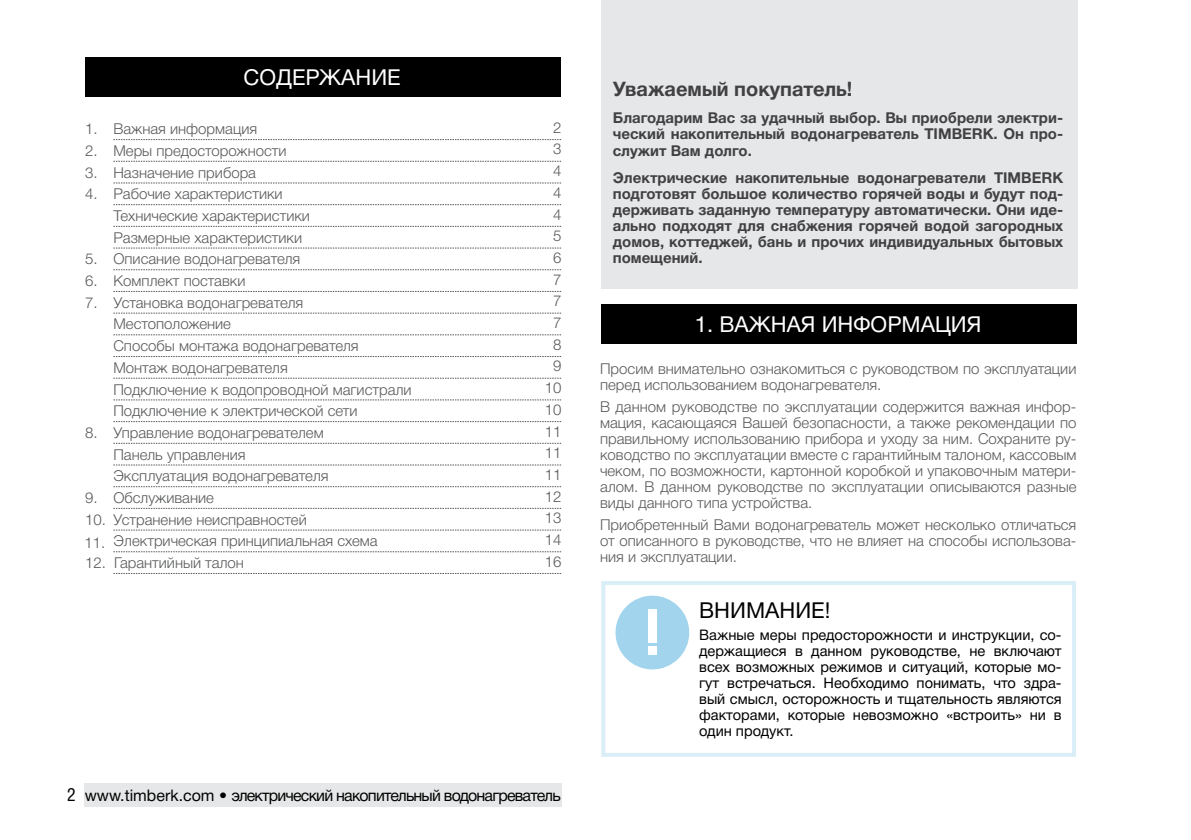
<style>
.page{position:relative;width:1191px;height:840px;background:#fff}
.page>*{position:absolute;margin:0;border:0;box-sizing:border-box;transform-origin:0 0}
.t1{font:22px "Helvetica Neue Cyr";color:#fff}
.t2{font:22px "Helvetica Neue Cyr";color:#000}
.t3{font:700 20px "Helvetica Neue Cyr";color:#414042}
.t4{font:16px "Helvetica Neue Cyr";letter-spacing:-.05em;color:#000}
.t5{font:300 15px/21.6px "Helvetica Neue Cyr";color:#58595b}
.t6{font:700 15px/16px "Helvetica Neue Cyr";color:#414042;text-align:justify}
.t7{font:14.6px/16px "Helvetica Neue Cyr";color:#000;text-align:justify}
.s1{font-family:"Helios Cond C";font-size:18px}
</style>
<div class="page">
<div style="left:84px;top:782px;width:477px;height:24px;background:#e6e7e8"></div>
<svg style="left:113px;top:139px;width:448px;height:1px"></svg>
<svg style="left:113px;top:161px;width:448px;height:1px"></svg>
<svg style="left:113px;top:182px;width:448px;height:1px"></svg>
<svg style="left:113px;top:204px;width:448px;height:1px"></svg>
<svg style="left:113px;top:226px;width:448px;height:1px"></svg>
<svg style="left:113px;top:247px;width:448px;height:1px"></svg>
<svg style="left:113px;top:269px;width:448px;height:1px"></svg>
<svg style="left:113px;top:291px;width:448px;height:1px"></svg>
<svg style="left:113px;top:312px;width:448px;height:1px"></svg>
<svg style="left:113px;top:334px;width:448px;height:1px"></svg>
<svg style="left:113px;top:356px;width:448px;height:1px"></svg>
<svg style="left:113px;top:377px;width:448px;height:1px"></svg>
<svg style="left:113px;top:399px;width:448px;height:1px"></svg>
<svg style="left:113px;top:421px;width:448px;height:1px"></svg>
<svg style="left:113px;top:442px;width:448px;height:1px"></svg>
<svg style="left:113px;top:464px;width:448px;height:1px"></svg>
<svg style="left:113px;top:486px;width:448px;height:1px"></svg>
<svg style="left:113px;top:507px;width:448px;height:1px"></svg>
<svg style="left:113px;top:529px;width:448px;height:1px"></svg>
<svg style="left:113px;top:551px;width:448px;height:1px"></svg>
<div style="left:601px;top:0;width:476px;height:288px;background:#e6e7e8"></div>
<div style="left:601px;top:580px;width:475px;height:176px;border:4px solid #a2d5ed"></div>
<div style="left:601px;top:303px;width:475px;height:40px;background:#000"></div>
<div style="left:85px;top:57px;width:475px;height:39px;background:#000"></div>
<div style="left:615px;top:595px;width:74px;height:74px;background:#a2d5ed;border-radius:50%"></div>
<div style="left:648px;top:609px;width:9px;height:33px;background:#fff"></div>
<div style="left:648px;top:646px;width:9px;height:9px;background:#fff"></div>
<h1 class="t1" style="left:243px;top:65px;width:159px">СОДЕРЖАНИЕ</h1>
<p class="t5" style="left:85px;top:118px;width:174px">1. Важная информация</p>
<p class="t5" style="left:85px;top:140px;width:203px">2. Меры предосторожности</p>
<p class="t5" style="left:85px;top:161px;width:172px">3. Назначение прибора</p>
<p class="t5" style="left:113px;top:183px;width:198px;text-indent:-28px">4. Рабочие характеристики<br>Технические характеристики<br>Размерные характеристики</p>
<p class="t5" style="left:85px;top:248px;width:217px">5. Описание водонагревателя</p>
<p class="t5" style="left:85px;top:270px;width:162px">6. Комплект поставки</p>
<p class="t5" style="left:113px;top:291px;width:300px;text-indent:-28px">7. Установка водонагревателя<br>Местоположение<br>Способы монтажа водонагревателя<br>Монтаж водонагревателя<br>Подключение к водопроводной магистрали<br>Подключение к электрической сети</p>
<p class="t5" style="left:113px;top:422px;width:217px;text-indent:-28px">8. Управление водонагревателем<br>Панель управления<br>Эксплуатация водонагревателя</p>
<p class="t5" style="left:85px;top:487px;width:130px">9. Обслуживание</p>
<p class="t5" style="left:113px;top:508px;width:266px;text-indent:-28px">10. Устранение неисправностей<br>Электрическая принципиальная схема</p>
<p class="t5" style="left:85px;top:552px;width:160px">12. Гарантийный талон</p>
<p class="t5" style="left:84px;top:531px;width:22px">11.</p>
<p class="t5" style="left:545px;top:117px;width:18px;text-align:center">2<br>3<br>4<br>4<br>4<br>5<br>6<br>7<br>7<br>7<br>8<br>9<br>10<br>10<br>11<br>11<br>11<br>12<br>13<br>14<br>16</p>
<p class="t4" style="left:67px;top:786px;width:495px"><span class="s1">2</span> www.timberk.com • электрический накопительный водонагреватель</p>
<h2 class="t3" style="left:613px;top:78px;width:241px">Уважаемый покупатель!</h2>
<p class="t6" style="left:613px;top:110px;width:452px">Благодарим Вас за удачный выбор. Вы приобрели электри&shy;ческий накопительный водонагреватель ТIMBERK. Он про&shy;служит Вам долго.</p>
<p class="t6" style="left:613px;top:169px;width:452px">Электрические накопительные водонагреватели ТIMBERK подготовят большое количество горячей воды и будут под&shy;держивать заданную температуру автоматически. Они иде&shy;ально подходят для снабжения горячей водой загородных домов, коттеджей, бань и прочих индивидуальных бытовых помещений.</p>
<h1 class="t1" style="left:695px;top:312px;width:288px">1. ВАЖНАЯ ИНФОРМАЦИЯ</h1>
<p class="t5" style="left:600px;top:360px;width:478px;line-height:16px">Просим внимательно ознакомиться с руководством по эксплуатации перед использованием водонагревателя.</p>
<p class="t5" style="left:600px;top:398px;width:478px;line-height:16px;text-align:justify">В данном руководстве по эксплуатации содержится важная инфор&shy;мация, касающаяся Вашей безопасности, а также рекомендации по правильному использованию прибора и уходу за ним. Сохраните ру&shy;ководство по эксплуатации вместе с гарантийным талоном, кассовым чеком, по возможности, картонной коробкой и упаковочным матери&shy;алом. В данном руководстве по эксплуатации описываются разные виды данного типа устройства.</p>
<p class="t5" style="left:600px;top:516px;width:478px;line-height:16px;text-align:justify">Приобретенный Вами водонагреватель может несколько отличаться от описанного в руководстве, что не влияет на способы использова&shy;ния и эксплуатации.</p>
<h1 class="t2" style="left:699px;top:598px;width:133px">ВНИМАНИЕ!</h1>
<p class="t7" style="left:699px;top:626px;width:364px">Важные меры предосторожности и инструкции, со&shy;держащиеся в данном руководстве, не включают всех возможных режимов и ситуаций, которые мо&shy;гут встречаться. Необходимо понимать, что здра&shy;вый смысл, осторожность и тщательность являются факторами, которые невозможно «встроить» ни в один продукт.</p>
</div>
